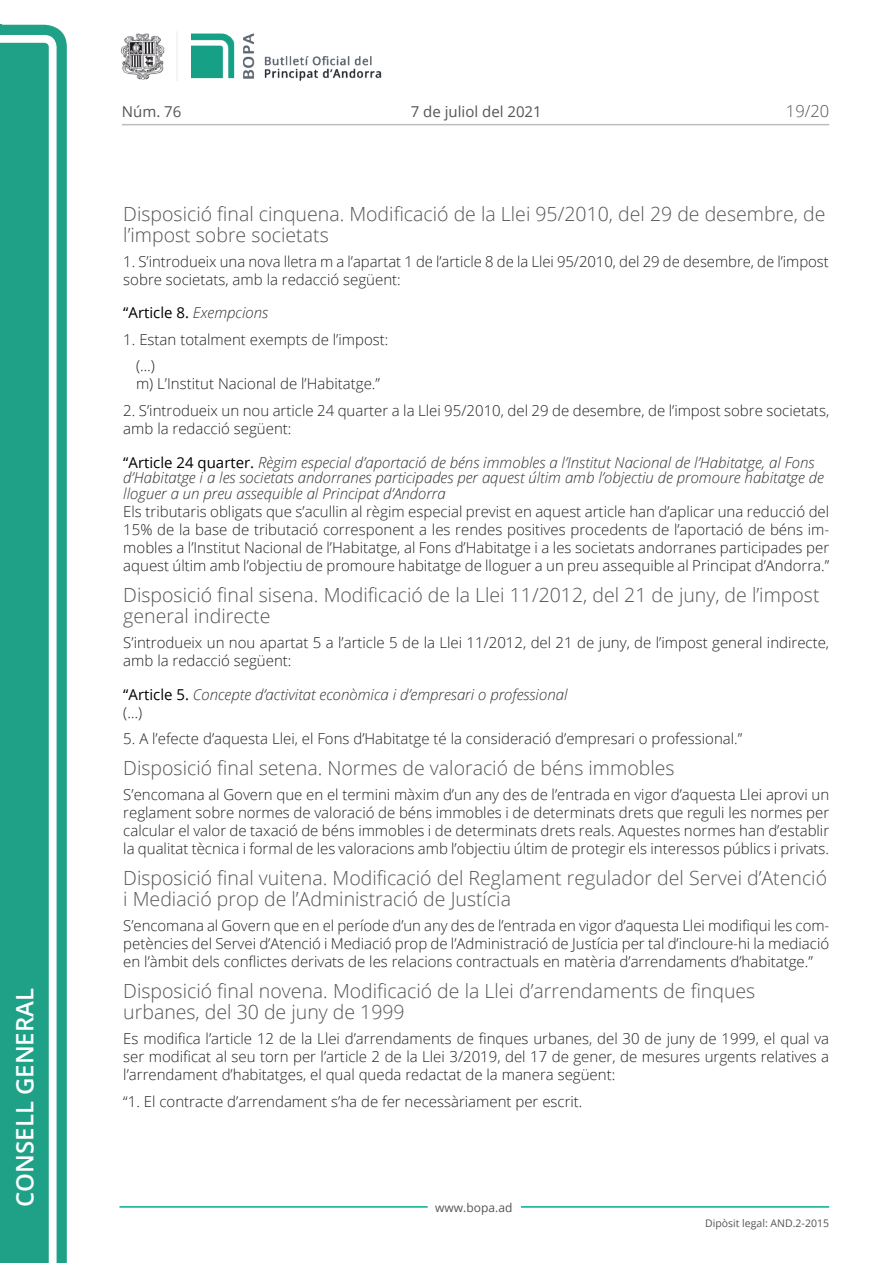
<style>
.page{position:relative;width:893px;height:1263px;background:#fff}
.page>*{position:absolute;margin:0;border:0;box-sizing:border-box;transform-origin:0 0}
.t1{font:600 24px "Open Sans";color:#fff}
.Titol_5{font:300 19.5px/21px "Open Sans";color:#545454}
.t2{font:300 16.5px "Open Sans";color:#545454}
.Body_text{font:300 15px/18px "Open Sans";color:#231f20;text-align:justify}
.Titol_7{font:italic 300 15px/15.8px "Open Sans";color:#303030}
.Body_text_i{font:300 15px "Open Sans";color:#231f20}
.t3{font:15px "Open Sans";color:#545454}
.Titol_7_plus{font:15px "Open Sans";color:#000}
.Body_text_NOS{font:300 15px "Open Sans";color:#231f20}
.t4{font:12px "Open Sans";color:#545454}
.t5{font:10.5px "Open Sans";color:#545454}
.s1{font-weight:300;font-style:italic;color:#303030}
.s2{font-weight:400;font-style:normal;color:#000}
</style>
<div class="page">
<svg style="left:0;top:25px;width:67px;height:1238px;fill:#1ea187"></svg>
<div style="left:0;top:43px;width:49px;height:1220px;background:#1ea187"></div>
<img style="left:122px;top:32px;width:260px;height:49px">
<hr style="left:119px;top:1206px;width:309px;height:2px;background:#00ae91">
<hr style="left:521px;top:1206px;width:308px;height:2px;background:#00ae91">
<hr style="left:122px;top:124px;width:707px;height:1px;background:#bcbdc0">
<h1 class="t1" style="left:8px;top:1207px;width:220px;rotate:-90deg">Consell General</h1>
<p class="t3" style="left:122px;top:102px;width:61px">Núm. 76</p>
<p class="t3" style="left:411px;top:102px;width:132px">7 de juliol del 2021</p>
<p class="t2" style="left:786px;top:100px;width:45px">19/20</p>
<p class="Titol_5" style="left:123px;top:202px;width:704px">Disposició final cinquena. Modificació de la Llei 95/2010, del 29 de desembre, de l’impost sobre societats</p>
<p class="Body_text" style="left:123px;top:252px;width:707px">1. S’introdueix una nova lletra m a l’apartat 1 de l’article 8 de la Llei 95/2010, del 29 de desembre, de l’impost sobre societats, amb la redacció següent:</p>
<p class="Titol_7_plus" style="left:123px;top:303px;width:146px">“Article 8. <span class="s1">Exempcions</span></p>
<p class="Body_text" style="left:123px;top:330px;width:267px">1. Estan totalment exempts de l’impost:</p>
<p class="Body_text_NOS" style="left:136px;top:356px;width:20px">(…)</p>
<p class="Body_text_i" style="left:136px;top:374px;width:245px">m) L’Institut Nacional de l’Habitatge.”</p>
<p class="Body_text" style="left:123px;top:401px;width:707px">2. S’introdueix un nou article 24 quarter a la Llei 95/2010, del 29 de desembre, de l’impost sobre societats, amb la redacció següent:</p>
<p class="Titol_7" style="left:123px;top:454px;width:702px"><span class="s2">“Article 24 quarter.</span> Règim especial d’aportació de béns immobles a l’Institut Nacional de l’Habitatge, al Fons d’Habitatge i a les societats andorranes participades per aquest últim amb l’objectiu de promoure habitatge de lloguer a un preu assequible al Principat d’Andorra</p>
<p class="Body_text" style="left:123px;top:502px;width:707px">Els tributaris obligats que s’acullin al règim especial previst en aquest article han d’aplicar una reducció del 15% de la base de tributació corresponent a les rendes positives procedents de l’aportació de béns im&shy;mobles a l’Institut Nacional de l’Habitatge, al Fons d’Habitatge i a les societats andorranes participades per aquest últim amb l’objectiu de promoure habitatge de lloguer a un preu assequible al Principat d’Andorra.”</p>
<p class="Titol_5" style="left:123px;top:584px;width:698px">Disposició final sisena. Modificació de la Llei 11/2012, del 21 de juny, de l’impost general indirecte</p>
<p class="Body_text" style="left:123px;top:633px;width:707px">S’introdueix un nou apartat 5 a l’article 5 de la Llei 11/2012, del 21 de juny, de l’impost general indirecte, amb la redacció següent:</p>
<p class="Titol_7" style="left:123px;top:686px;width:446px"><span class="s2">“Article 5.</span> Concepte d’activitat econòmica i d’empresari o professional</p>
<p class="Body_text" style="left:123px;top:703px;width:20px">(…)</p>
<p class="Body_text" style="left:123px;top:729px;width:620px">5. A l’efecte d’aquesta Llei, el Fons d’Habitatge té la consideració d’empresari o professional.”</p>
<p class="Titol_5" style="left:123px;top:757px;width:553px">Disposició final setena. Normes de valoració de béns immobles</p>
<p class="Body_text" style="left:123px;top:785px;width:707px">S’encomana al Govern que en el termini màxim d’un any des de l’entrada en vigor d’aquesta Llei aprovi un reglament sobre normes de valoració de béns immobles i de determinats drets que reguli les normes per calcular el valor de taxació de béns immobles i de determinats drets reals. Aquestes normes han d’establir la qualitat tècnica i formal de les valoracions amb l’objectiu últim de protegir els interessos públics i privats.</p>
<p class="Titol_5" style="left:123px;top:867px;width:705px">Disposició final vuitena. Modificació del Reglament regulador del Servei d’Atenció i Mediació prop de l’Administració de Justícia</p>
<p class="Body_text" style="left:123px;top:916px;width:707px">S’encomana al Govern que en el període d’un any des de l’entrada en vigor d’aquesta Llei modifiqui les com&shy;petències del Servei d’Atenció i Mediació prop de l’Administració de Justícia per tal d’incloure-hi la mediació en l’àmbit dels conflictes derivats de les relacions contractuals en matèria d’arrendaments d’habitatge.”</p>
<p class="Titol_5" style="left:123px;top:980px;width:633px">Disposició final novena. Modificació de la Llei d’arrendaments de finques urbanes, del 30 de juny de 1999</p>
<p class="Body_text" style="left:123px;top:1029px;width:707px">Es modifica l’article 12 de la Llei d’arrendaments de finques urbanes, del 30 de juny de 1999, el qual va ser modificat al seu torn per l’article 2 de la Llei 3/2019, del 17 de gener, de mesures urgents relatives a l’arrendament d’habitatges, el qual queda redactat de la manera següent:</p>
<p class="Body_text" style="left:123px;top:1092px;width:461px">“1. El contracte d’arrendament s’ha de fer necessàriament per escrit.</p>
<p class="t4" style="left:435px;top:1199px;width:79px">www.bopa.ad</p>
<p class="t5" style="left:705px;top:1216px;width:125px">Dipòsit legal: AND.2-2015</p>
</div>
